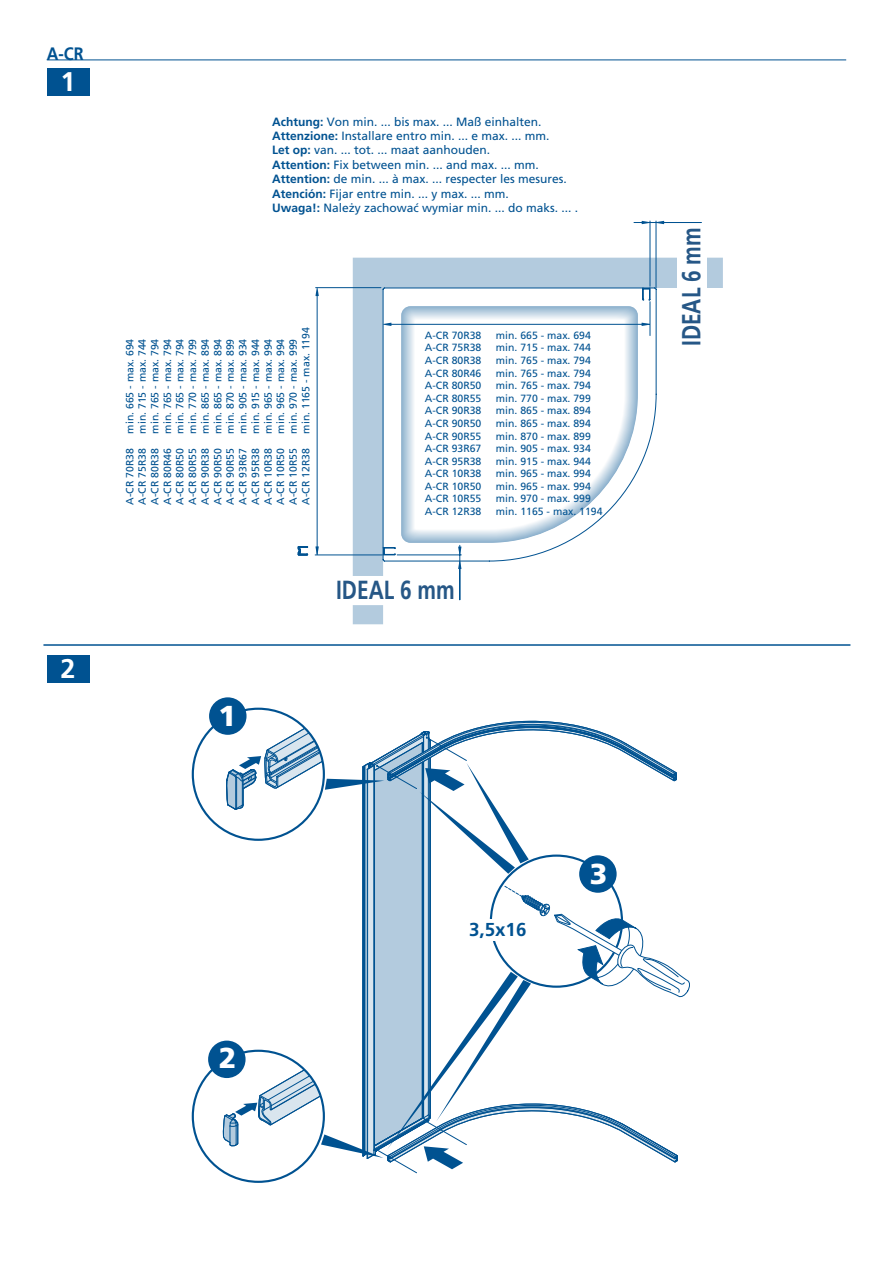
<style>
.page{position:relative;width:893px;height:1263px;background:#fff}
.page>*{position:absolute;margin:0;border:0;box-sizing:border-box;transform-origin:0 0}
.t1{font:900 28.8px "Frutiger";color:#fff}
.t2{font:700 27px "Frutiger";color:#fff}
.t3{font:700 26.25px "Frutiger";color:#265786;scale:.8 1}
.t4{font:700 18.75px "Frutiger";color:#005291}
.t5{font:700 18px "Frutiger";color:#005291;scale:.9 1}
.t6{font:12px/14.4px "Frutiger";color:#005291}
.t7{font:12px "Pfrutiger Roman";color:#005291}
.t8{font:10.5px "Frutiger";color:#005291}
.s1{font-weight:700}
.s2{font-family:"Pfrutiger";font-weight:700}
</style>
<div class="page">
<hr style="left:43px;top:644px;width:807px;height:2px;background:#005291">
<div style="left:47px;top:68px;width:42px;height:28px;background:#005291"></div>
<hr style="left:47px;top:60px;width:799px;height:1px;background:#005291">
<svg style="left:353px;top:258px;width:370px;height:366px"></svg>
<svg style="left:382px;top:287px;width:275px;height:275px"></svg>
<svg style="left:414px;top:319px;width:211px;height:211px"></svg>
<svg style="left:297px;top:546px;width:11px;height:10px"></svg>
<svg style="left:642px;top:287px;width:9px;height:14px"></svg>
<div style="left:677px;top:226px;width:29px;height:66px;background:#fff"></div>
<div style="left:336px;top:576px;width:65px;height:29px;background:#fff"></div>
<hr style="left:317px;top:294px;width:1px;height:261px;background:#005291">
<svg style="left:315px;top:546px;width:4px;height:8px"></svg>
<svg style="left:458px;top:561px;width:3px;height:8px"></svg>
<svg style="left:458px;top:546px;width:3px;height:8px"></svg>
<svg style="left:315px;top:288px;width:4px;height:8px"></svg>
<hr style="left:397px;top:554px;width:64px;height:1px;background:#005291">
<hr style="left:316px;top:287px;width:65px;height:1px;background:#005291">
<hr style="left:315px;top:554px;width:67px;height:1px;background:#005291">
<hr style="left:459px;top:545px;width:1px;height:55px;background:#005291">
<svg style="left:642px;top:221px;width:8px;height:3px"></svg>
<svg style="left:657px;top:221px;width:7px;height:3px"></svg>
<hr style="left:650px;top:221px;width:1px;height:65px;background:#005291">
<hr style="left:650px;top:302px;width:1px;height:34px;background:#005291">
<hr style="left:656px;top:221px;width:1px;height:67px;background:#005291">
<hr style="left:634px;top:222px;width:67px;height:1px;background:#005291">
<hr style="left:389px;top:324px;width:260px;height:1px;background:#005291">
<svg style="left:383px;top:323px;width:8px;height:3px"></svg>
<svg style="left:642px;top:323px;width:8px;height:3px"></svg>
<svg style="left:382px;top:546px;width:14px;height:10px"></svg>
<div style="left:209px;top:697px;width:38px;height:38px;background:#005291;border-radius:50%"></div>
<div style="left:208px;top:1040px;width:38px;height:38px;background:#005291;border-radius:50%"></div>
<svg style="left:223px;top:709px;width:467px;height:464px"></svg>
<div style="left:47px;top:655px;width:42px;height:27px;background:#005291"></div>
<h3 class="t5" style="left:47px;top:43px;width:42px">A-CR</h3>
<h2 class="t2" style="left:61px;top:66px;width:17px">1</h2>
<p class="t6" style="left:272px;top:114px;width:296px"><span class="s1">Achtung:</span> Von min. ... bis max. ... Maß einhalten.<br><span class="s1">Attenzione:</span> Installare entro min. ... e max. ... mm.<br><span class="s1">Let op:</span> van. ... tot. ... maat aanhouden.<br><span class="s1">Attention:</span> Fix between min. ... and max. ... mm.<br><span class="s1">Attention:</span> de min. ... à max. ... respecter les mesures.<br><span class="s1">Atención:</span> Fijar entre min. ... y max. ... mm.</p>
<p class="t7" style="left:272px;top:201px;width:308px"><span class="s2">Uwaga!:</span> Nale˝y zachowaç wymiar min. ... do maks. ... .</p>
<h2 class="t2" style="left:61px;top:653px;width:17px">2</h2>
<p class="t8" style="left:300px;top:434px;width:108px;rotate:-90deg">min. 1165 - max. 1194</p>
<p class="t8" style="left:124px;top:434px;width:96px;rotate:-90deg">min. 665 - max. 694</p>
<p class="t8" style="left:136px;top:434px;width:96px;rotate:-90deg">min. 715 - max. 744</p>
<p class="t8" style="left:149px;top:434px;width:96px;rotate:-90deg">min. 765 - max. 794</p>
<p class="t8" style="left:161px;top:434px;width:96px;rotate:-90deg">min. 765 - max. 794</p>
<p class="t8" style="left:174px;top:434px;width:96px;rotate:-90deg">min. 765 - max. 794</p>
<p class="t8" style="left:199px;top:434px;width:96px;rotate:-90deg">min. 865 - max. 894</p>
<p class="t8" style="left:212px;top:434px;width:96px;rotate:-90deg">min. 865 - max. 894</p>
<p class="t8" style="left:237px;top:434px;width:96px;rotate:-90deg">min. 905 - max. 934</p>
<p class="t8" style="left:249px;top:434px;width:96px;rotate:-90deg">min. 915 - max. 944</p>
<p class="t8" style="left:262px;top:434px;width:96px;rotate:-90deg">min. 965 - max. 994</p>
<p class="t8" style="left:274px;top:434px;width:96px;rotate:-90deg">min. 965 - max. 994</p>
<p class="t8" style="left:186px;top:434px;width:96px;rotate:-90deg">min. 770 - max. 799</p>
<p class="t8" style="left:224px;top:434px;width:96px;rotate:-90deg">min. 870 - max. 899</p>
<p class="t8" style="left:287px;top:434px;width:96px;rotate:-90deg">min. 970 - max. 999</p>
<p class="t8" style="left:124px;top:505px;width:58px;rotate:-90deg">A-CR 70R38</p>
<p class="t8" style="left:136px;top:505px;width:58px;rotate:-90deg">A-CR 75R38</p>
<p class="t8" style="left:149px;top:505px;width:58px;rotate:-90deg">A-CR 80R38</p>
<p class="t8" style="left:199px;top:505px;width:58px;rotate:-90deg">A-CR 90R38</p>
<p class="t8" style="left:249px;top:505px;width:58px;rotate:-90deg">A-CR 95R38</p>
<p class="t8" style="left:262px;top:505px;width:58px;rotate:-90deg">A-CR 10R38</p>
<p class="t8" style="left:300px;top:505px;width:58px;rotate:-90deg">A-CR 12R38</p>
<p class="t8" style="left:174px;top:505px;width:58px;rotate:-90deg">A-CR 80R50</p>
<p class="t8" style="left:212px;top:505px;width:58px;rotate:-90deg">A-CR 90R50</p>
<p class="t8" style="left:274px;top:505px;width:58px;rotate:-90deg">A-CR 10R50</p>
<p class="t8" style="left:161px;top:505px;width:58px;rotate:-90deg">A-CR 80R46</p>
<p class="t8" style="left:186px;top:505px;width:58px;rotate:-90deg">A-CR 80R55</p>
<p class="t8" style="left:224px;top:505px;width:58px;rotate:-90deg">A-CR 90R55</p>
<p class="t8" style="left:287px;top:505px;width:58px;rotate:-90deg">A-CR 10R55</p>
<p class="t8" style="left:237px;top:505px;width:58px;rotate:-90deg">A-CR 93R67</p>
<p class="t8" style="left:425px;top:329px;width:58px">A-CR 70R38</p>
<p class="t8" style="left:496px;top:329px;width:96px">min. 665 - max. 694</p>
<p class="t8" style="left:425px;top:342px;width:58px">A-CR 75R38</p>
<p class="t8" style="left:496px;top:342px;width:96px">min. 715 - max. 744</p>
<p class="t8" style="left:425px;top:354px;width:58px">A-CR 80R38</p>
<p class="t8" style="left:496px;top:354px;width:96px">min. 765 - max. 794</p>
<p class="t8" style="left:425px;top:367px;width:58px">A-CR 80R46</p>
<p class="t8" style="left:496px;top:367px;width:96px">min. 765 - max. 794</p>
<p class="t8" style="left:425px;top:379px;width:58px">A-CR 80R50</p>
<p class="t8" style="left:496px;top:379px;width:96px">min. 765 - max. 794</p>
<p class="t8" style="left:425px;top:392px;width:58px">A-CR 80R55</p>
<p class="t8" style="left:496px;top:392px;width:96px">min. 770 - max. 799</p>
<p class="t8" style="left:425px;top:405px;width:58px">A-CR 90R38</p>
<p class="t8" style="left:496px;top:405px;width:96px">min. 865 - max. 894</p>
<p class="t8" style="left:425px;top:417px;width:58px">A-CR 90R50</p>
<p class="t8" style="left:496px;top:417px;width:96px">min. 865 - max. 894</p>
<p class="t8" style="left:425px;top:430px;width:58px">A-CR 90R55</p>
<p class="t8" style="left:496px;top:430px;width:96px">min. 870 - max. 899</p>
<p class="t8" style="left:425px;top:442px;width:58px">A-CR 93R67</p>
<p class="t8" style="left:496px;top:442px;width:96px">min. 905 - max. 934</p>
<p class="t8" style="left:425px;top:455px;width:58px">A-CR 95R38</p>
<p class="t8" style="left:496px;top:455px;width:96px">min. 915 - max. 944</p>
<p class="t8" style="left:425px;top:467px;width:58px">A-CR 10R38</p>
<p class="t8" style="left:496px;top:467px;width:96px">min. 965 - max. 994</p>
<p class="t8" style="left:425px;top:480px;width:58px">A-CR 10R50</p>
<p class="t8" style="left:496px;top:480px;width:96px">min. 965 - max. 994</p>
<p class="t8" style="left:425px;top:493px;width:58px">A-CR 10R55</p>
<p class="t8" style="left:496px;top:493px;width:96px">min. 970 - max. 999</p>
<p class="t8" style="left:425px;top:505px;width:58px">A-CR 12R38</p>
<p class="t8" style="left:496px;top:505px;width:108px">min. 1165 - max. 1194</p>
<h3 class="t3" style="left:336px;top:575px;width:150px">IDEAL 6 mm</h3>
<h1 class="t1" style="left:218px;top:698px;width:19px">1</h1>
<h1 class="t1" style="left:219px;top:1041px;width:19px">2</h1>
<h3 class="t4" style="left:469px;top:919px;width:59px">3,5x16</h3>
<h1 class="t1" style="left:590px;top:856px;width:19px">3</h1>
<h3 class="t3" style="left:676px;top:346px;width:150px;rotate:-90deg">IDEAL 6 mm</h3>
</div>
